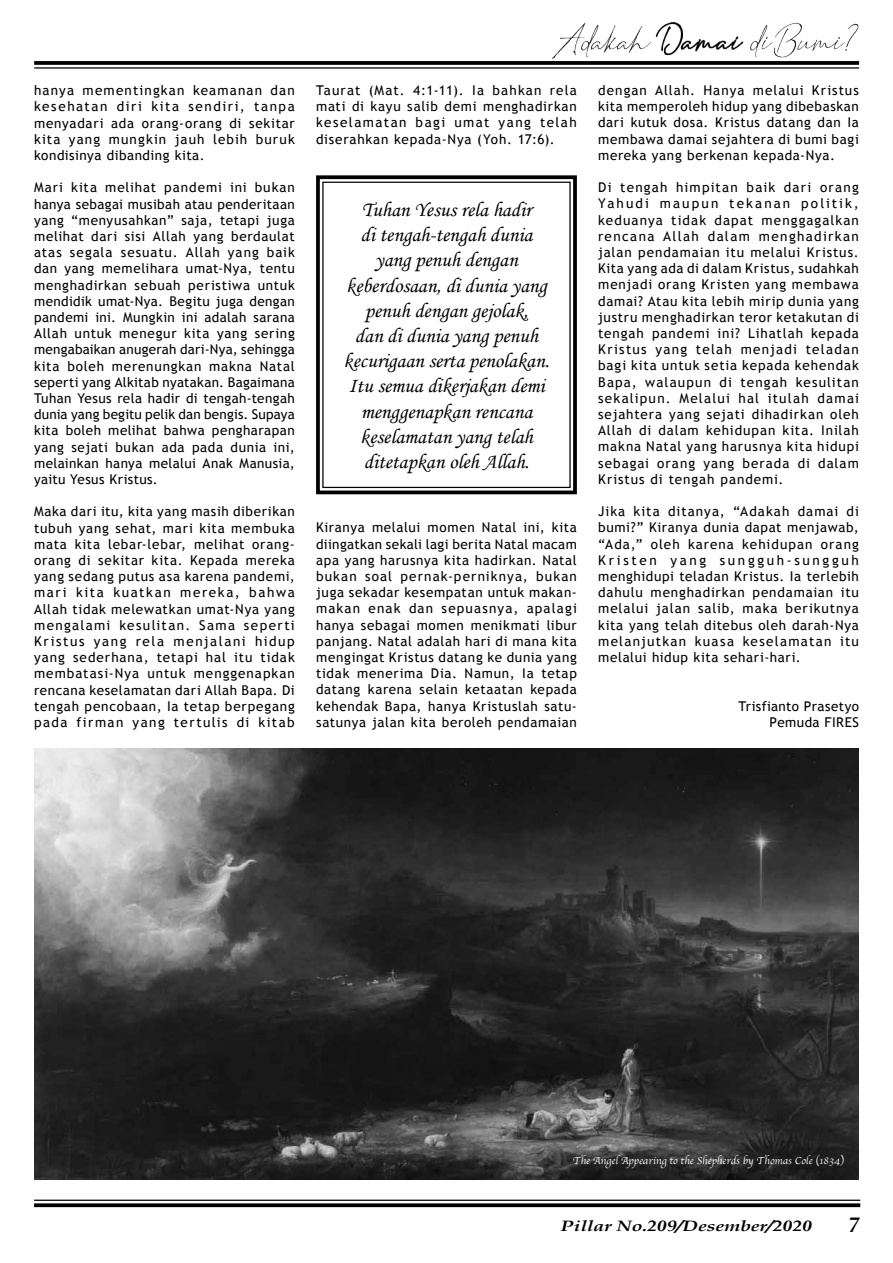
<style>
.page{position:relative;width:893px;height:1263px;background:#fff}
.page>*{position:absolute;margin:0;border:0;box-sizing:border-box;transform-origin:0 0}
.t1{font:21px/25.2px "Monotype Corsiva";color:#000;text-align:center}
.t2{font:italic 700 21px "Book Antiqua";color:#000}
.t3{font:italic 700 15px "Book Antiqua";color:#000;scale:1.3 1}
.t4{font:13.5px/16.2px "Trebuchet MS";letter-spacing:.055em;color:#000;text-align:justify}
.t5{font:13.5px/16.2px "Trebuchet MS";letter-spacing:.03em;color:#000;text-align:right}
.t6{font:10.5px "Apple Chancery";color:#fff}
</style>
<div class="page">
<hr style="left:34px;top:1199px;width:826px;height:2px;background:#000">
<svg style="left:34px;top:1203px;width:826px;height:4px;background:#181818"></svg>
<img style="left:552px;top:21px;width:307px;height:38px">
<svg style="left:34px;top:61px;width:825px;height:4px;background:#0f0f0f"></svg>
<hr style="left:34px;top:67px;width:825px;height:2px;background:#000">
<svg style="left:316px;top:175px;width:261px;height:320px"></svg>
<div style="left:322px;top:182px;width:249px;height:306px;border:1px solid #000"></div>
<img style="left:34px;top:748px;width:825px;height:431px">
<p class="t4" style="left:34px;top:83px;width:262px">hanya mementingkan keamanan dan kesehatan diri kita sendiri, tanpa menyadari ada orang-orang di sekitar kita yang mungkin jauh lebih buruk kondisinya dibanding kita.</p>
<p class="t4" style="left:34px;top:180px;width:262px">Mari kita melihat pandemi ini bukan hanya sebagai musibah atau penderitaan yang “menyusahkan” saja, tetapi juga melihat dari sisi Allah yang berdaulat atas segala sesuatu. Allah yang baik dan yang memelihara umat-Nya, tentu menghadirkan sebuah peristiwa untuk mendidik umat-Nya. Begitu juga dengan pandemi ini. Mungkin ini adalah sarana Allah untuk menegur kita yang sering mengabaikan anugerah dari-Nya, sehingga kita boleh merenungkan makna Natal seperti yang Alkitab nyatakan. Bagaimana Tuhan Yesus rela hadir di tengah-tengah dunia yang begitu pelik dan bengis. Supaya kita boleh melihat bahwa pengharapan yang sejati bukan ada pada dunia ini, melainkan hanya melalui Anak Manusia, yaitu Yesus Kristus.</p>
<p class="t4" style="left:34px;top:504px;width:262px">Maka dari itu, kita yang masih diberikan tubuh yang sehat, mari kita membuka mata kita lebar-lebar, melihat orang&shy;orang di sekitar kita. Kepada mereka yang sedang putus asa karena pandemi, mari kita kuatkan mereka, bahwa Allah tidak melewatkan umat-Nya yang mengalami kesulitan. Sama seperti Kristus yang rela menjalani hidup yang sederhana, tetapi hal itu tidak membatasi-Nya untuk menggenapkan rencana keselamatan dari Allah Bapa. Di tengah pencobaan, Ia tetap berpegang pada firman yang tertulis di kitab</p>
<p class="t4" style="left:316px;top:82px;width:262px">Taurat (Mat. 4:1-11). Ia bahkan rela mati di kayu salib demi menghadirkan keselamatan bagi umat yang telah diserahkan kepada-Nya (Yoh. 17:6).</p>
<p class="t1" style="left:344px;top:197px;width:207px">Tuhan Yesus rela hadir<br>di tengah-tengah dunia yang penuh dengan keberdosaan, di dunia yang penuh dengan gejolak,<br>dan di dunia yang penuh kecurigaan serta penolakan.<br>Itu semua dikerjakan demi menggenapkan rencana keselamatan yang telah ditetapkan oleh Allah.</p>
<p class="t4" style="left:316px;top:520px;width:262px">Kiranya melalui momen Natal ini, kita diingatkan sekali lagi berita Natal macam apa yang harusnya kita hadirkan. Natal bukan soal pernak-perniknya, bukan juga sekadar kesempatan untuk makan&shy;makan enak dan sepuasnya, apalagi hanya sebagai momen menikmati libur panjang. Natal adalah hari di mana kita mengingat Kristus datang ke dunia yang tidak menerima Dia. Namun, Ia tetap datang karena selain ketaatan kepada kehendak Bapa, hanya Kristuslah satu&shy;satunya jalan kita beroleh pendamaian</p>
<p class="t4" style="left:598px;top:82px;width:262px">dengan Allah. Hanya melalui Kristus kita memperoleh hidup yang dibebaskan dari kutuk dosa. Kristus datang dan Ia membawa damai sejahtera di bumi bagi mereka yang berkenan kepada-Nya.</p>
<p class="t4" style="left:598px;top:180px;width:262px">Di tengah himpitan baik dari orang Yahudi maupun tekanan politik, keduanya tidak dapat menggagalkan rencana Allah dalam menghadirkan jalan pendamaian itu melalui Kristus.<br>Kita yang ada di dalam Kristus, sudahkah menjadi orang Kristen yang membawa damai? Atau kita lebih mirip dunia yang justru menghadirkan teror ketakutan di tengah pandemi ini? Lihatlah kepada Kristus yang telah menjadi teladan bagi kita untuk setia kepada kehendak Bapa, walaupun di tengah kesulitan sekalipun. Melalui hal itulah damai sejahtera yang sejati dihadirkan oleh Allah di dalam kehidupan kita. Inilah makna Natal yang harusnya kita hidupi sebagai orang yang berada di dalam Kristus di tengah pandemi.</p>
<p class="t4" style="left:598px;top:504px;width:262px">Jika kita ditanya, “Adakah damai di bumi?” Kiranya dunia dapat menjawab, “Ada,” oleh karena kehidupan orang Kristen yang sungguh-sungguh menghidupi teladan Kristus. Ia terlebih dahulu menghadirkan pendamaian itu melalui jalan salib, maka berikutnya kita yang telah ditebus oleh darah-Nya melanjutkan kuasa keselamatan itu melalui hidup kita sehari-hari.</p>
<p class="t5" style="left:738px;top:698px;width:122px">Trisfianto Prasetyo<br>Pemuda FIRES</p>
<p class="t6" style="left:573px;top:1152px;width:273px">The Angel Appearing to the Shepherds by Thomas Cole (1834)</p>
<p class="t3" style="left:561px;top:1217px;width:195px">Pillar No.209/Desember/2020</p>
<h1 class="t2" style="left:848px;top:1212px;width:12px">7</h1>
</div>
